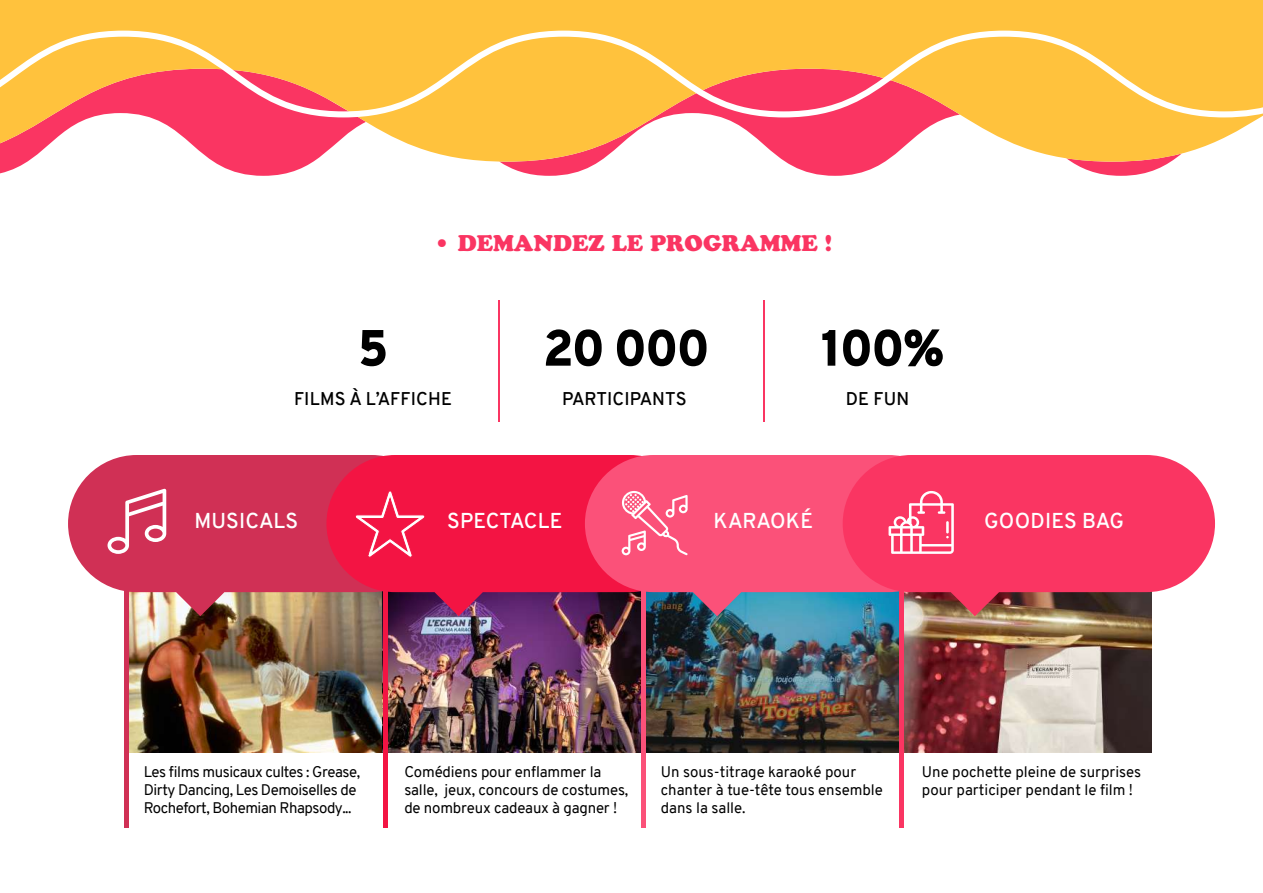
<style>
.page{position:relative;width:1263px;height:893px;background:#fff}
.page>*{position:absolute;margin:0;border:0;box-sizing:border-box;transform-origin:0 0}
.t1{font:900 50.85px "Overpass";letter-spacing:-.05em;color:#000}
.t2{font:22.5px "Cooper Black Std";color:#fa3562}
.t3{font:600 21px "Overpass";letter-spacing:.01em;color:#fff}
.t4{font:600 18px "Overpass";letter-spacing:.01em;color:#000}
.t5{font:15px/18px "Overpass";letter-spacing:-.01em;color:#000}
.t6{font:15px/18px "Overpass";letter-spacing:-.03em;color:#000}
</style>
<div class="page">
<img style="left:129px;top:616px;width:254px;height:137px">
<img style="left:387px;top:616px;width:254px;height:137px">
<img style="left:645px;top:616px;width:255px;height:137px">
<img style="left:904px;top:616px;width:247px;height:137px">
<svg style="left:500px;top:162px;width:384px;height:14px"></svg>
<svg style="left:0;top:162px;width:313px;height:14px"></svg>
<svg style="left:1072px;top:162px;width:98px;height:14px"></svg>
<svg style="left:0;top:0;width:1263px;height:162px;fill:#ffc23d"></svg>
<svg style="left:0;top:31px;width:1263px;height:86px;background:#feaf52"></svg>
<svg style="left:68px;top:455px;width:258px;height:161px;background:#d3506a"></svg>
<svg style="left:326px;top:455px;width:259px;height:161px;background:#db1b48"></svg>
<svg style="left:585px;top:455px;width:258px;height:161px;background:#dd5177"></svg>
<svg style="left:843px;top:455px;width:372px;height:161px;background:#e7476b"></svg>
<hr style="left:125px;top:588px;width:4px;height:240px;background:#d03055">
<hr style="left:383px;top:588px;width:4px;height:240px;background:#f31443">
<hr style="left:641px;top:588px;width:4px;height:240px;background:#fb5179">
<hr style="left:900px;top:588px;width:4px;height:240px;background:#fa3562">
<hr style="left:499px;top:301px;width:1px;height:121px;background:#fa3562">
<hr style="left:763px;top:301px;width:1px;height:121px;background:#fa3562">
<svg style="left:888px;top:491px;width:66px;height:63px"></svg>
<svg style="left:621px;top:491px;width:67px;height:64px;background:#fb7594"></svg>
<svg style="left:355px;top:491px;width:70px;height:67px;background:#f4335c"></svg>
<svg style="left:108px;top:489px;width:58px;height:65px"></svg>
<h2 class="t2" style="left:433px;top:230px;width:400px">• DEMANDEZ LE PROGRAMME !</h2>
<h1 class="t1" style="left:358px;top:312px;width:32px">5</h1>
<h1 class="t1" style="left:543px;top:312px;width:169px">20 000</h1>
<h1 class="t1" style="left:821px;top:312px;width:126px">100%</h1>
<p class="t4" style="left:294px;top:386px;width:159px">FILMS À L’AFFICHE</p>
<p class="t4" style="left:562px;top:386px;width:126px">PARTICIPANTS</p>
<p class="t4" style="left:846px;top:386px;width:65px">DE FUN</p>
<h3 class="t3" style="left:194px;top:506px;width:105px">MUSICALS</h3>
<h3 class="t3" style="left:447px;top:506px;width:117px">SPECTACLE</h3>
<h3 class="t3" style="left:714px;top:506px;width:101px">KARAOKÉ</h3>
<h3 class="t3" style="left:984px;top:506px;width:141px">GOODIES BAG</h3>
<p class="t6" style="left:144px;top:762px;width:218px">Les films musicaux cultes : Grease,<br>Dirty Dancing, Les Demoiselles de<br>Rochefort, Bohemian Rhapsody...</p>
<p class="t5" style="left:404px;top:762px;width:225px">Comédiens pour enflammer la salle, jeux, concours de costumes, de nombreux cadeaux à gagner !</p>
<p class="t5" style="left:661px;top:762px;width:224px">Un sous-titrage karaoké pour chanter à tue-tête tous ensemble dans la salle.</p>
<p class="t5" style="left:922px;top:762px;width:221px">Une pochette pleine de surprises pour participer pendant le film !</p>
</div>
